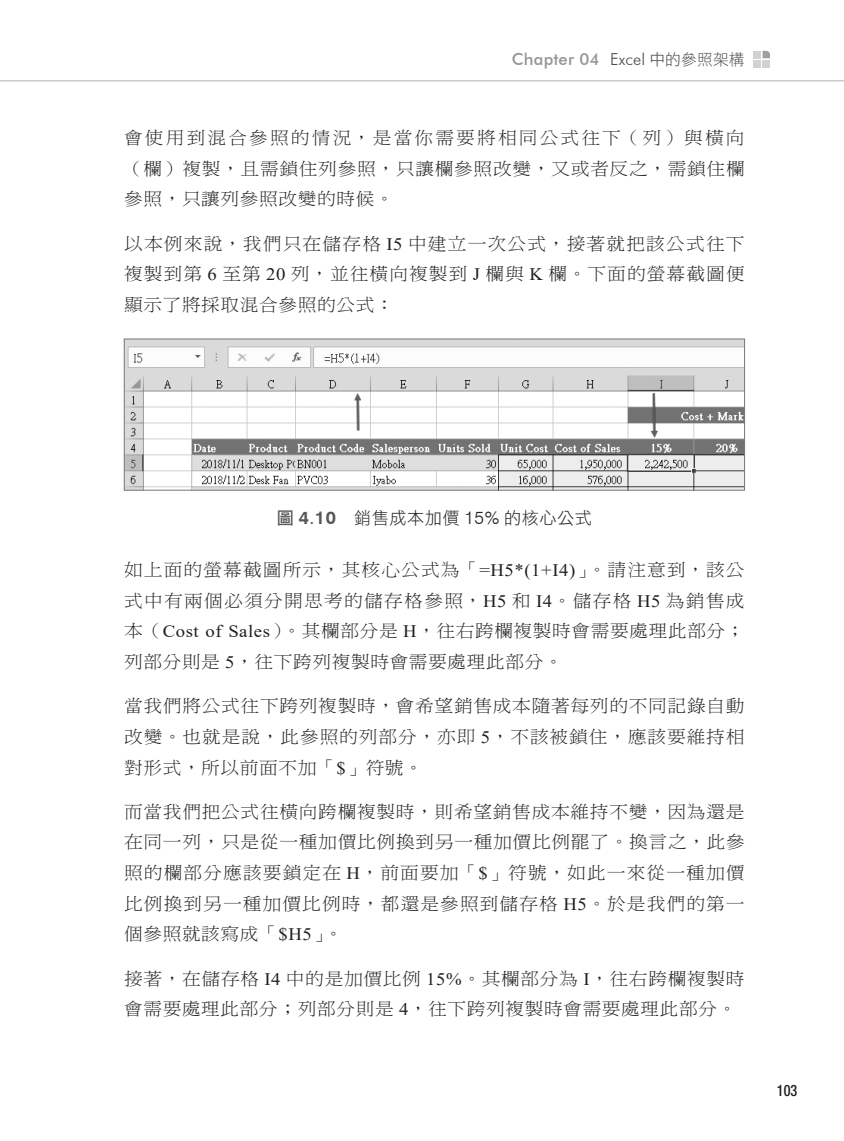
<style>
.page{position:relative;width:844px;height:1141px;background:#fff}
.page>*{position:absolute;margin:0;border:0;box-sizing:border-box;transform-origin:0 0}
.內文{font:17.5px/30.6px "DF Ming Std W3";letter-spacing:.035em;color:#231f20;text-align:justify;scale:1.07 1}
.圖說{font:17.15px "DF Hei Std W3";letter-spacing:.03em;color:#231f20}
.t1{font:500 16.45px "Futura BT";letter-spacing:.01em;color:#939598}
.t2{font:500 condensed 15.75px "Helvetica Neue LT Std";color:#231f20;scale:.9 1}
.s1{font-weight:300;color:#4b4c4d}
.s2{font-family:"DF Hei Std W3";font-weight:400;font-size:15.75px;color:#4b4c4d}
.s3{font-family:"Times New Roman"}
.s4{font-family:"DF Hei Std W7";color:#57585a}
.s5{font-family:"Swiss 721 BT";font-weight:700;font-size:18.03px;color:#57585a}
.s6{font-family:"Swiss 721 BT";font-size:18.03px;color:#57585a}
.s7{font-family:"Swiss 721 BT";font-weight:300;font-size:18.03px}
</style>
<div class="page">
<svg style="left:0;top:50px;width:843px;height:32px"></svg>
<div style="left:753px;top:51px;width:7px;height:7px;background:#d1d2d4"></div>
<div style="left:753px;top:60px;width:7px;height:7px;background:#d1d2d4"></div>
<svg style="left:762px;top:51px;width:7px;height:7px"></svg>
<div style="left:762px;top:60px;width:7px;height:7px;background:#d1d2d4"></div>
<img style="left:126px;top:341px;width:616px;height:147px">
<div style="left:124px;top:339px;width:620px;height:151px;border:1px solid #76787b"></div>
<p class="t1" style="left:512px;top:49px;width:234px">Chapter 04 <span class="s1">Excel</span> <span class="s2">中的參照架構</span></p>
<p class="內文" style="left:124px;top:122px;width:581px">會使用到混合參照的情況，是當你需要將相同公式往下（列）與橫向（欄）複製，且需鎖住列參照，只讓欄參照改變，又或者反之，需鎖住欄參照，只讓列參照改變的時候。</p>
<p class="內文" style="left:124px;top:228px;width:581px">以本例來說，我們只在儲存格 <span class="s3">I5</span> 中建立一次公式，接著就把該公式往下複製到第 <span class="s3">6</span> 至第 <span class="s3">20</span> 列，並往橫向複製到 <span class="s3">J</span> 欄與 <span class="s3">K</span> 欄。下面的螢幕截圖便顯示了將採取混合參照的公式：</p>
<p class="圖說" style="left:277px;top:508px;width:316px"><span class="s4">圖</span> <span class="s5">4</span><span class="s6">.</span><span class="s5">10</span>　銷售成本加價 <span class="s7">15%</span> 的核心公式</p>
<p class="內文" style="left:124px;top:554px;width:581px">如上面的螢幕截圖所示，其核心公式為「<span class="s3">=H5*(1+I4)</span>」。請注意到，該公式中有兩個必須分開思考的儲存格參照，<span class="s3">H5</span> 和 <span class="s3">I4</span>。儲存格 <span class="s3">H5</span> 為銷售成本（<span class="s3">Cost of Sales</span>）。其欄部分是 <span class="s3">H</span>，往右跨欄複製時會需要處理此部分；列部分則是 <span class="s3">5</span>，往下跨列複製時會需要處理此部分。</p>
<p class="內文" style="left:124px;top:690px;width:581px">當我們將公式往下跨列複製時，會希望銷售成本隨著每列的不同記錄自動改變。也就是說，此參照的列部分，亦即 <span class="s3">5</span>，不該被鎖住，應該要維持相對形式，所以前面不加「<span class="s3">$</span>」符號。</p>
<p class="內文" style="left:124px;top:796px;width:581px">而當我們把公式往橫向跨欄複製時，則希望銷售成本維持不變，因為還是在同一列，只是從一種加價比例換到另一種加價比例罷了。換言之，此參照的欄部分應該要鎖定在 <span class="s3">H</span>，前面要加「<span class="s3">$</span>」符號，如此一來從一種加價比例換到另一種加價比例時，都還是參照到儲存格 <span class="s3">H5</span>。於是我們的第一個參照就該寫成「<span class="s3">$H5</span>」。</p>
<p class="內文" style="left:124px;top:963px;width:581px">接著，在儲存格 <span class="s3">I4</span> 中的是加價比例 <span class="s3">15%</span>。其欄部分為 <span class="s3">I</span>，往右跨欄複製時會需要處理此部分；列部分則是 <span class="s3">4</span>，往下跨列複製時會需要處理此部分。</p>
<p class="t2" style="left:776px;top:1081px;width:24px">103</p>
</div>
